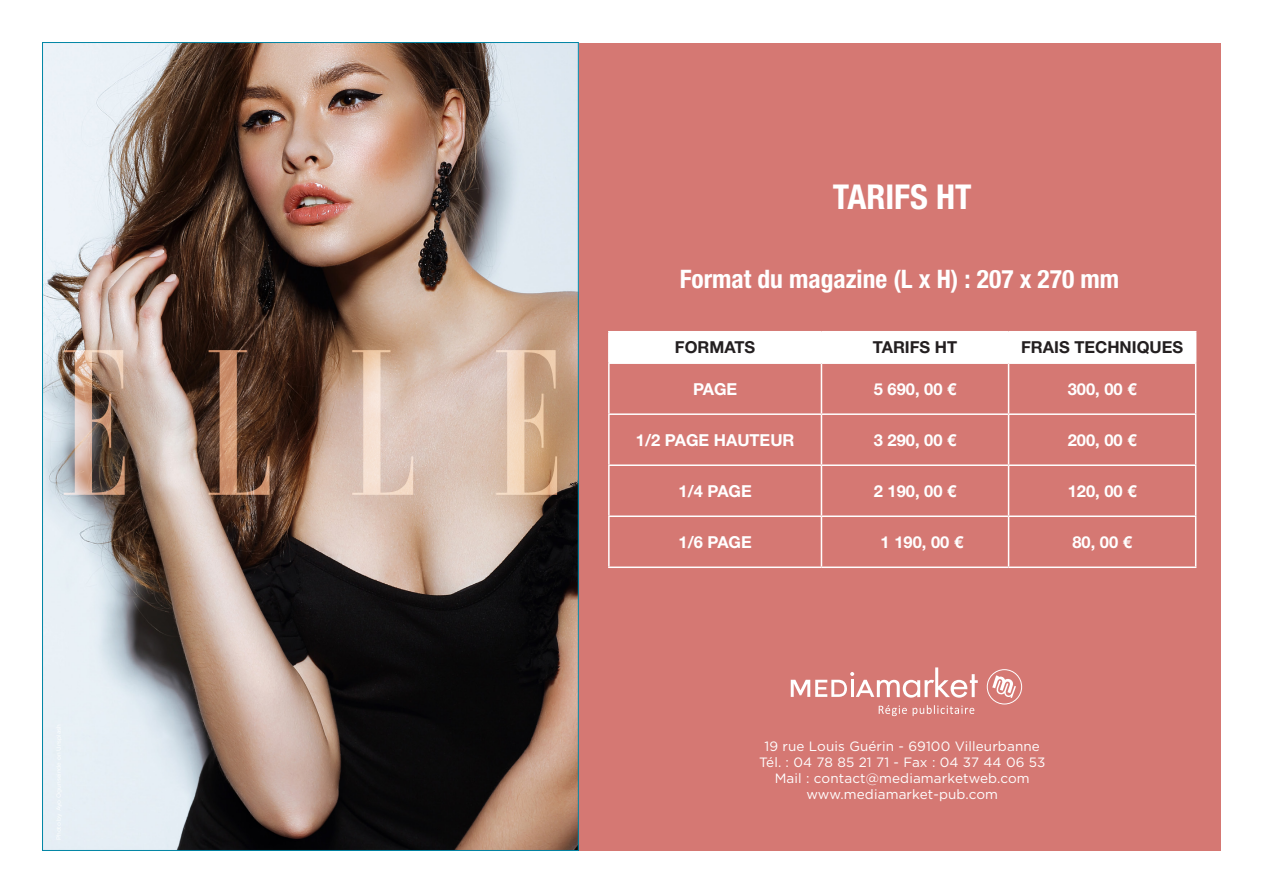
<style>
.page{position:relative;width:1263px;height:893px;background:#fff}
.page>*{position:absolute;margin:0;border:0;box-sizing:border-box;transform-origin:0 0}
.t1{font:700 condensed 34.2px "Helvetica Neue LT Std";color:#fff}
.t2{font:700 condensed 25.5px "Helvetica Neue LT Std";color:#fff}
.t3{font:700 16.5px "Helvetica Neue LT Std";color:#fff}
.t4{font:700 16.5px "Helvetica Neue LT Std";color:#231f20}
.t5{font:13.5px "Gotham";letter-spacing:.01em;color:#fff}
</style>
<div class="page">
<div style="left:521px;top:43px;width:699px;height:807px;background:#d57873"></div>
<img style="left:44px;top:44px;width:532px;height:805px">
<svg style="left:791px;top:667px;width:187px;height:31px"></svg>
<svg style="left:992px;top:675px;width:24px;height:23px"></svg>
<div style="left:987px;top:669px;width:35px;height:35px;border:1px solid #fff;border-radius:50%"></div>
<svg style="left:879px;top:705px;width:28px;height:11px"></svg>
<svg style="left:913px;top:705px;width:61px;height:11px"></svg>
<svg style="left:64px;top:350px;width:61px;height:145px;background:#9d8678"></svg>
<svg style="left:209px;top:350px;width:60px;height:145px;background:#78523c"></svg>
<svg style="left:352px;top:350px;width:61px;height:145px;background:#dfc6b7"></svg>
<svg style="left:496px;top:350px;width:61px;height:145px;background:#d8b79a"></svg>
<div style="left:610px;top:332px;width:585px;height:30px;background:#fff"></div>
<hr style="left:608px;top:331px;width:213px;height:1px;background:#fff">
<hr style="left:608px;top:332px;width:2px;height:30px;background:#fff">
<hr style="left:821px;top:331px;width:187px;height:1px;background:#fff">
<hr style="left:1008px;top:331px;width:188px;height:1px;background:#fff">
<hr style="left:821px;top:332px;width:1px;height:30px;background:#fff">
<hr style="left:1008px;top:332px;width:1px;height:30px;background:#fff">
<hr style="left:1195px;top:332px;width:1px;height:30px;background:#fff">
<hr style="left:608px;top:362px;width:213px;height:2px;background:#fff">
<hr style="left:608px;top:364px;width:2px;height:49px;background:#fff">
<hr style="left:821px;top:362px;width:187px;height:2px;background:#fff">
<hr style="left:821px;top:364px;width:1px;height:49px;background:#fff">
<hr style="left:1008px;top:362px;width:188px;height:2px;background:#fff">
<hr style="left:1008px;top:364px;width:1px;height:49px;background:#fff">
<hr style="left:1195px;top:364px;width:1px;height:49px;background:#fff">
<hr style="left:608px;top:413px;width:213px;height:2px;background:#fff">
<hr style="left:608px;top:415px;width:2px;height:49px;background:#fff">
<hr style="left:821px;top:413px;width:187px;height:2px;background:#fff">
<hr style="left:821px;top:415px;width:1px;height:49px;background:#fff">
<hr style="left:1008px;top:413px;width:188px;height:2px;background:#fff">
<hr style="left:1008px;top:415px;width:1px;height:49px;background:#fff">
<hr style="left:1195px;top:415px;width:1px;height:49px;background:#fff">
<hr style="left:608px;top:464px;width:213px;height:2px;background:#fff">
<hr style="left:608px;top:466px;width:2px;height:49px;background:#fff">
<hr style="left:821px;top:464px;width:187px;height:2px;background:#fff">
<hr style="left:821px;top:466px;width:1px;height:49px;background:#fff">
<hr style="left:1008px;top:464px;width:188px;height:2px;background:#fff">
<hr style="left:1008px;top:466px;width:1px;height:49px;background:#fff">
<hr style="left:1195px;top:466px;width:1px;height:49px;background:#fff">
<hr style="left:608px;top:515px;width:213px;height:2px;background:#fff">
<hr style="left:608px;top:517px;width:2px;height:49px;background:#fff">
<hr style="left:821px;top:515px;width:187px;height:2px;background:#fff">
<hr style="left:821px;top:517px;width:1px;height:49px;background:#fff">
<hr style="left:1008px;top:515px;width:188px;height:2px;background:#fff">
<hr style="left:1008px;top:517px;width:1px;height:49px;background:#fff">
<hr style="left:1195px;top:517px;width:1px;height:49px;background:#fff">
<hr style="left:608px;top:566px;width:213px;height:2px;background:#fff">
<hr style="left:821px;top:566px;width:187px;height:2px;background:#fff">
<hr style="left:1008px;top:566px;width:188px;height:2px;background:#fff">
<p class="t1" style="left:833px;top:176px;width:140px">TARIFS HT</p>
<p class="t2" style="left:680px;top:264px;width:441px">Format du magazine (L x H) : 207 x 270 mm</p>
<p class="t4" style="left:675px;top:337px;width:82px">FORMATS</p>
<p class="t4" style="left:873px;top:337px;width:86px">TARIFS HT</p>
<p class="t4" style="left:1021px;top:337px;width:163px">FRAIS TECHNIQUES</p>
<p class="t3" style="left:693px;top:378px;width:46px">PAGE</p>
<p class="t3" style="left:874px;top:378px;width:84px">5 690, 00 €</p>
<p class="t3" style="left:1068px;top:378px;width:70px">300, 00 €</p>
<p class="t3" style="left:636px;top:429px;width:160px">1/2 PAGE HAUTEUR</p>
<p class="t3" style="left:874px;top:429px;width:84px">3 290, 00 €</p>
<p class="t3" style="left:1068px;top:429px;width:70px">200, 00 €</p>
<p class="t3" style="left:678px;top:481px;width:75px">1/4 PAGE</p>
<p class="t3" style="left:874px;top:481px;width:84px">2 190, 00 €</p>
<p class="t3" style="left:1068px;top:481px;width:70px">120, 00 €</p>
<p class="t3" style="left:678px;top:532px;width:75px">1/6 PAGE</p>
<p class="t3" style="left:881px;top:532px;width:84px">1 190, 00 €</p>
<p class="t3" style="left:1072px;top:532px;width:61px">80, 00 €</p>
<p class="t5" style="left:764px;top:737px;width:277px">19 rue Louis Guérin - 69100 Villeurbanne</p>
<p class="t5" style="left:759px;top:753px;width:288px">Tél. : 04 78 85 21 71 - Fax : 04 37 44 06 53</p>
<p class="t5" style="left:775px;top:770px;width:256px">Mail : contact@mediamarketweb.com</p>
<p class="t5" style="left:806px;top:786px;width:193px">www.mediamarket-pub.com</p>
</div>
